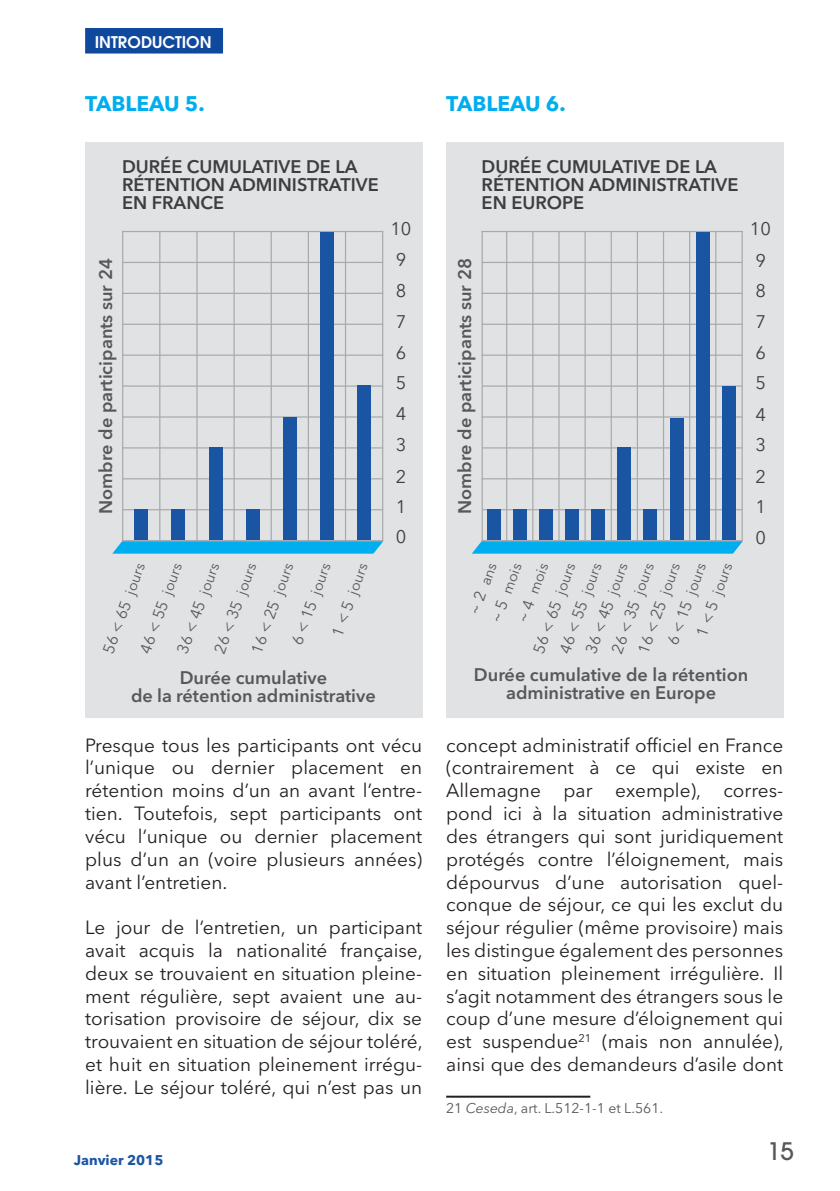
<style>
.page{position:relative;width:840px;height:1191px;background:#fff}
.page>*{position:absolute;margin:0;border:0;box-sizing:border-box;transform-origin:0 0}
.t1{font:500 24px "ITC Avant Garde Pro";color:#57585a}
.t2{font:700 21px "Avenir Next LT Pro";color:#00aeef}
.t3{font:19px/22.8px "Avenir Next LT Pro";color:#231f20;text-align:justify}
.t4{font:600 18.2px/18.2px "Avenir Next LT Pro";color:#57585a;text-align:center}
.t5{font:600 18.2px/18.2px "Avenir Next LT Pro";color:#3e3e3f}
.t6{font:18.2px "Avenir Next LT Pro";color:#3e3e3f}
.t7{font:600 16px "ITC Avant Garde Pro";color:#fff}
.t8{font:15.8px "Avenir Next LT Pro";color:#57585a}
.t9{font:14.4px/23.2px "Avenir Next LT Pro";color:#57585a}
.t10{font:14px "Avenir Next LT Pro";color:#57585a}
.t11{font:700 14px "Avenir Next LT Pro";color:#1a55a4}
.s1{font-size:14.4px}
.s2{font-size:15.8px}
.s3{font-style:italic}
</style>
<div class="page">
<hr style="left:446px;top:1095px;width:144px;height:2px;background:#231f20">
<div style="left:85px;top:142px;width:337px;height:575px;background:#e1e2e4"></div>
<hr style="left:122px;top:540px;width:261px;height:1px;background:#a8a9ad">
<hr style="left:122px;top:478px;width:261px;height:1px;background:#a8a9ad">
<hr style="left:122px;top:509px;width:261px;height:1px;background:#a8a9ad">
<hr style="left:122px;top:447px;width:261px;height:1px;background:#a8a9ad">
<hr style="left:122px;top:385px;width:261px;height:2px;background:#a8a9ad">
<hr style="left:122px;top:324px;width:261px;height:1px;background:#a8a9ad">
<hr style="left:122px;top:262px;width:261px;height:1px;background:#a8a9ad">
<hr style="left:122px;top:416px;width:261px;height:1px;background:#a8a9ad">
<hr style="left:122px;top:354px;width:261px;height:2px;background:#a8a9ad">
<hr style="left:122px;top:293px;width:261px;height:1px;background:#a8a9ad">
<hr style="left:122px;top:231px;width:261px;height:1px;background:#a8a9ad">
<hr style="left:122px;top:231px;width:1px;height:310px;background:#a8a9ad">
<hr style="left:159px;top:231px;width:1px;height:310px;background:#a8a9ad">
<hr style="left:196px;top:231px;width:1px;height:310px;background:#a8a9ad">
<hr style="left:233px;top:231px;width:1px;height:310px;background:#a8a9ad">
<hr style="left:270px;top:231px;width:2px;height:310px;background:#a8a9ad">
<hr style="left:307px;top:231px;width:2px;height:310px;background:#a8a9ad">
<hr style="left:345px;top:231px;width:1px;height:310px;background:#a8a9ad">
<hr style="left:382px;top:231px;width:1px;height:310px;background:#a8a9ad">
<svg style="left:113px;top:541px;width:270px;height:12px;background:#0bb0ee"></svg>
<div style="left:134px;top:510px;width:14px;height:30px;background:#1a55a4"></div>
<div style="left:172px;top:510px;width:13px;height:30px;background:#1a55a4"></div>
<div style="left:246px;top:510px;width:13px;height:30px;background:#1a55a4"></div>
<div style="left:357px;top:386px;width:13px;height:154px;background:#1a55a4"></div>
<div style="left:209px;top:448px;width:13px;height:92px;background:#1a55a4"></div>
<div style="left:283px;top:417px;width:13px;height:123px;background:#1a55a4"></div>
<div style="left:320px;top:232px;width:13px;height:308px;background:#1a55a4"></div>
<div style="left:446px;top:142px;width:337px;height:575px;background:#e1e2e4"></div>
<hr style="left:481px;top:324px;width:261px;height:1px;background:#a8a9ad">
<hr style="left:481px;top:262px;width:261px;height:1px;background:#a8a9ad">
<hr style="left:482px;top:447px;width:259px;height:1px;background:#a8a9ad">
<hr style="left:482px;top:385px;width:260px;height:2px;background:#a8a9ad">
<hr style="left:482px;top:509px;width:259px;height:1px;background:#a8a9ad">
<hr style="left:481px;top:540px;width:261px;height:1px;background:#a8a9ad">
<hr style="left:481px;top:478px;width:261px;height:1px;background:#a8a9ad">
<hr style="left:481px;top:416px;width:261px;height:1px;background:#a8a9ad">
<hr style="left:481px;top:354px;width:261px;height:2px;background:#a8a9ad">
<hr style="left:481px;top:293px;width:261px;height:1px;background:#a8a9ad">
<hr style="left:481px;top:231px;width:261px;height:1px;background:#a8a9ad">
<hr style="left:481px;top:231px;width:1px;height:310px;background:#a8a9ad">
<hr style="left:741px;top:231px;width:1px;height:310px;background:#a8a9ad">
<hr style="left:506px;top:231px;width:1px;height:310px;background:#a8a9ad">
<hr style="left:532px;top:231px;width:1px;height:310px;background:#a8a9ad">
<hr style="left:558px;top:231px;width:1px;height:310px;background:#a8a9ad">
<hr style="left:584px;top:231px;width:1px;height:310px;background:#a8a9ad">
<hr style="left:610px;top:231px;width:1px;height:310px;background:#a8a9ad">
<hr style="left:636px;top:231px;width:1px;height:310px;background:#a8a9ad">
<hr style="left:662px;top:231px;width:1px;height:310px;background:#a8a9ad">
<hr style="left:688px;top:231px;width:2px;height:310px;background:#a8a9ad">
<hr style="left:714px;top:231px;width:2px;height:310px;background:#a8a9ad">
<svg style="left:472px;top:541px;width:270px;height:12px;background:#0bb0ee"></svg>
<div style="left:487px;top:510px;width:14px;height:30px;background:#1a55a4"></div>
<div style="left:539px;top:510px;width:13px;height:30px;background:#1a55a4"></div>
<div style="left:513px;top:510px;width:13px;height:30px;background:#1a55a4"></div>
<div style="left:565px;top:510px;width:13px;height:30px;background:#1a55a4"></div>
<div style="left:591px;top:510px;width:13px;height:30px;background:#1a55a4"></div>
<div style="left:643px;top:510px;width:13px;height:30px;background:#1a55a4"></div>
<div style="left:722px;top:386px;width:13px;height:154px;background:#1a55a4"></div>
<div style="left:695px;top:232px;width:14px;height:308px;background:#1a55a4"></div>
<div style="left:617px;top:448px;width:13px;height:92px;background:#1a55a4"></div>
<div style="left:669px;top:418px;width:14px;height:122px;background:#1a55a4"></div>
<div style="left:85px;top:28px;width:138px;height:26px;background:#0f499d"></div>
<p class="t7" style="left:95px;top:32px;width:118px">INTRODUCTION</p>
<p class="t2" style="left:85px;top:91px;width:121px">TABLEAU 5.</p>
<p class="t2" style="left:446px;top:91px;width:121px">TABLEAU 6.</p>
<p class="t5" style="left:122px;top:157px;width:258px">DURÉE CUMULATIVE DE LA<br>RÉTENTION ADMINISTRATIVE<br>EN FRANCE</p>
<p class="t5" style="left:481px;top:157px;width:258px">DURÉE CUMULATIVE DE LA<br>RÉTENTION ADMINISTRATIVE<br>EN EUROPE</p>
<p class="t6" style="left:390px;top:218px;width:23px">10</p>
<p class="t6" style="left:749px;top:218px;width:23px">10</p>
<p class="t4" style="left:97px;top:514px;width:257px;rotate:-90deg">Nombre de participants sur 24</p>
<p class="t6" style="left:395px;top:249px;width:12px">9</p>
<p class="t6" style="left:395px;top:279px;width:12px">8</p>
<p class="t6" style="left:395px;top:310px;width:12px">7</p>
<p class="t6" style="left:395px;top:341px;width:12px">6</p>
<p class="t6" style="left:395px;top:372px;width:12px">5</p>
<p class="t6" style="left:395px;top:403px;width:12px">4</p>
<p class="t6" style="left:395px;top:434px;width:12px">3</p>
<p class="t6" style="left:395px;top:465px;width:12px">2</p>
<p class="t6" style="left:395px;top:496px;width:12px">1</p>
<p class="t4" style="left:455px;top:514px;width:257px;rotate:-90deg">Nombre de participants sur 28</p>
<p class="t6" style="left:755px;top:249px;width:12px">9</p>
<p class="t6" style="left:755px;top:280px;width:12px">8</p>
<p class="t6" style="left:755px;top:311px;width:12px">7</p>
<p class="t6" style="left:755px;top:341px;width:12px">6</p>
<p class="t6" style="left:755px;top:372px;width:12px">5</p>
<p class="t6" style="left:755px;top:403px;width:12px">4</p>
<p class="t6" style="left:755px;top:434px;width:12px">3</p>
<p class="t6" style="left:755px;top:466px;width:12px">2</p>
<p class="t6" style="left:755px;top:496px;width:12px">1</p>
<p class="t6" style="left:395px;top:526px;width:12px">0</p>
<p class="t6" style="left:755px;top:526px;width:12px">0</p>
<p class="t8" style="left:99px;top:649px;width:97px;rotate:-70deg">56 &lt; 65 <span class="s1">jours</span></p>
<p class="t8" style="left:136px;top:649px;width:97px;rotate:-70deg">46 &lt; 55 <span class="s1">jours</span></p>
<p class="t8" style="left:173px;top:649px;width:97px;rotate:-70deg">36 &lt; 45 <span class="s1">jours</span></p>
<p class="t8" style="left:210px;top:649px;width:97px;rotate:-70deg">26 &lt; 35 <span class="s1">jours</span></p>
<p class="t8" style="left:247px;top:649px;width:97px;rotate:-70deg">16 &lt; 25 <span class="s1">jours</span></p>
<p class="t9" style="left:286px;top:640px;width:88px;rotate:-70deg"><span class="s2">6 &lt; 15</span> jours</p>
<p class="t9" style="left:326px;top:632px;width:78px;rotate:-70deg"><span class="s2">1 &lt; 5</span> jours</p>
<p class="t8" style="left:529px;top:649px;width:97px;rotate:-70deg">56 &lt; 65 <span class="s1">jours</span></p>
<p class="t8" style="left:555px;top:649px;width:97px;rotate:-70deg">46 &lt; 55 <span class="s1">jours</span></p>
<p class="t8" style="left:581px;top:649px;width:97px;rotate:-70deg">36 &lt; 45 <span class="s1">jours</span></p>
<p class="t8" style="left:607px;top:649px;width:97px;rotate:-70deg">26 &lt; 35 <span class="s1">jours</span></p>
<p class="t8" style="left:633px;top:649px;width:97px;rotate:-70deg">16 &lt; 25 <span class="s1">jours</span></p>
<p class="t9" style="left:666px;top:623px;width:78px;line-height:24.6px;text-indent:-18px;rotate:-70deg"><span class="s2">6 &lt; 15</span> jours<br><span class="s2">1 &lt; 5</span> jours</p>
<p class="t9" style="left:462px;top:611px;width:65px;rotate:-70deg"><span class="s2">~ 2</span> ans <span class="s2">~ 5</span> mois</p>
<p class="t9" style="left:511px;top:619px;width:65px;rotate:-70deg"><span class="s2">~ 4</span> mois</p>
<p class="t4" style="left:131px;top:668px;width:246px">Durée cumulative<br>de la rétention administrative</p>
<p class="t4" style="left:473px;top:665px;width:276px">Durée cumulative de la rétention administrative en Europe</p>
<p class="t3" style="left:85px;top:733px;width:338px">Presque tous les participants ont vécu l’unique ou dernier placement en rétention moins d’un an avant l’entre&shy;tien. Toutefois, sept participants ont vécu l’unique ou dernier placement plus d’un an (voire plusieurs années) avant l’entretien.</p>
<p class="t3" style="left:85px;top:916px;width:339px">Le jour de l’entretien, un participant avait acquis la nationalité française, deux se trouvaient en situation pleine&shy;ment régulière, sept avaient une au&shy;torisation provisoire de séjour, dix se trouvaient en situation de séjour toléré, et huit en situation pleinement irrégu&shy;lière. Le séjour toléré, qui n’est pas un</p>
<p class="t3" style="left:446px;top:733px;width:339px">concept administratif officiel en France (contrairement à ce qui existe en Allemagne par exemple), corres&shy;pond ici à la situation administrative des étrangers qui sont juridiquement protégés contre l’éloignement, mais dépourvus d’une autorisation quel&shy;conque de séjour, ce qui les exclut du séjour régulier (même provisoire) mais les distingue également des personnes en situation pleinement irrégulière. Il s’agit notamment des étrangers sous le coup d’une mesure d’éloignement qui est suspendue<sup>21</sup> (mais non annulée), ainsi que des demandeurs d’asile dont</p>
<p class="t10" style="left:446px;top:1100px;width:218px">21 <span class="s3">Ceseda</span>, art. L.512-1-1 et L.561.</p>
<p class="t11" style="left:74px;top:1151px;width:91px">Janvier 2015</p>
<p class="t1" style="left:766px;top:1136px;width:28px">15</p>
</div>
